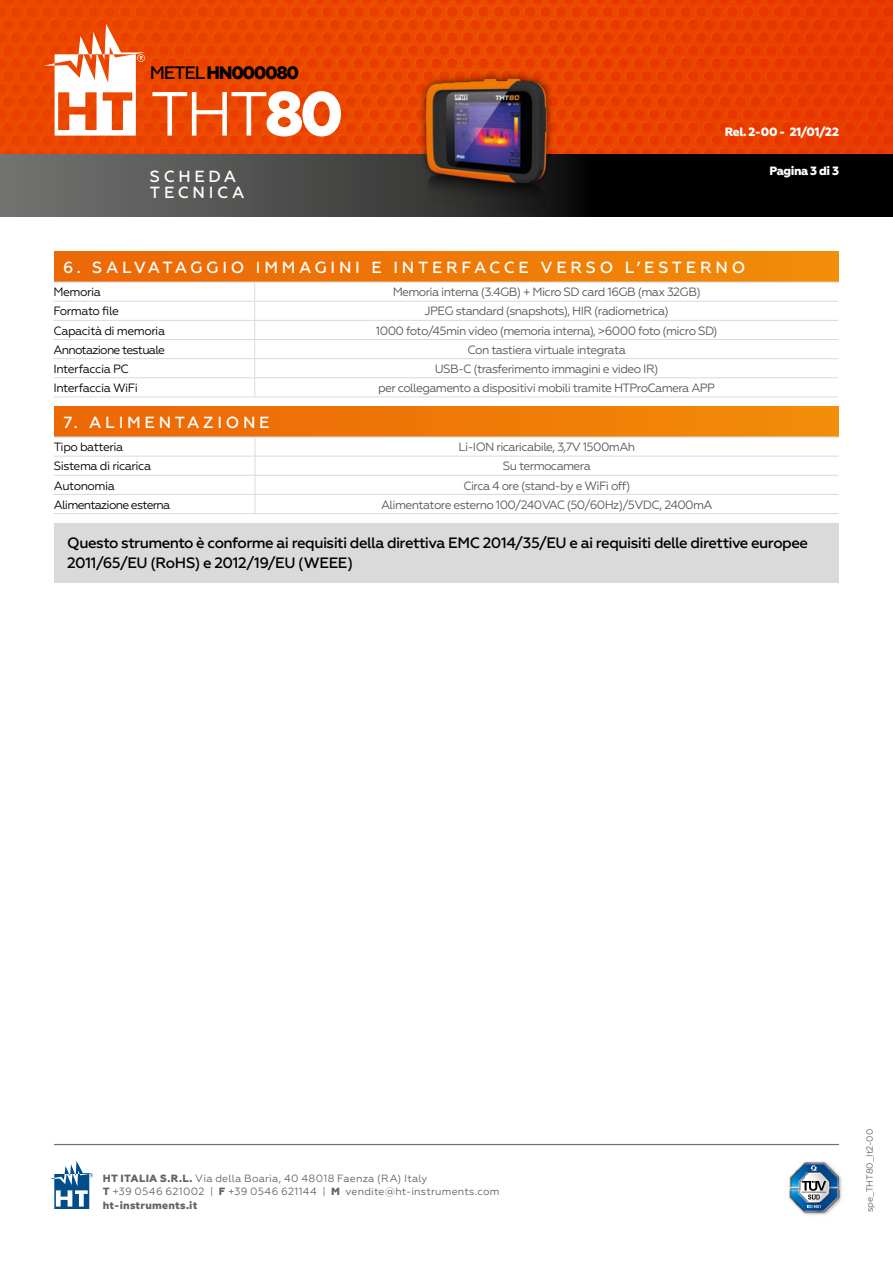
<style>
.page{position:relative;width:893px;height:1263px;background:#fff}
.page>*{position:absolute;margin:0;border:0;box-sizing:border-box;transform-origin:0 0}
.t1{font:62.25px "Geometria";color:#fff}
.t2{font:800 18px "Geometria";letter-spacing:-.08em;color:#000}
.t3{font:500 16.2px "Geometria";letter-spacing:.23em;color:#fff}
.t4{font:500 15px/19.5px "Geometria";letter-spacing:-.035em;color:#000}
.t5{font:12px "Geometria";letter-spacing:-.05em;color:#575756}
.t6{font:12px "Geometria";letter-spacing:-.04em;color:#000}
.t7{font:12px "Geometria";letter-spacing:-.06em;color:#000}
.t8{font:800 12px "Geometria";letter-spacing:-.035em;color:#fff}
.t9{font:10.5px "Geometria";letter-spacing:.02em;color:#646363}
.t10{font:800 10.5px "Geometria";letter-spacing:.015em;color:#646363}
.t11{font:9px "Geometria";letter-spacing:-.015em;color:#646363}
.s1{font-weight:500}
.s2{font-weight:800}
</style>
<div class="page">
<div style="left:54px;top:252px;width:784px;height:30px;background:linear-gradient(to right,#ec6607,#f28c08)"></div>
<div style="left:54px;top:407px;width:785px;height:30px;background:linear-gradient(to right,#ec6607,#f28c08)"></div>
<hr style="left:54px;top:301px;width:201px;height:1px;background:#dadada">
<hr style="left:54px;top:320px;width:201px;height:1px;background:#dadada">
<hr style="left:54px;top:339px;width:201px;height:1px;background:#dadada">
<hr style="left:54px;top:358px;width:201px;height:1px;background:#dadada">
<hr style="left:54px;top:377px;width:201px;height:1px;background:#dadada">
<hr style="left:54px;top:396px;width:201px;height:1px;background:#dadada">
<hr style="left:255px;top:301px;width:583px;height:1px;background:#dadada">
<hr style="left:255px;top:320px;width:583px;height:1px;background:#dadada">
<hr style="left:255px;top:339px;width:583px;height:1px;background:#dadada">
<hr style="left:255px;top:358px;width:583px;height:1px;background:#dadada">
<hr style="left:255px;top:377px;width:583px;height:1px;background:#dadada">
<hr style="left:255px;top:396px;width:583px;height:1px;background:#dadada">
<svg style="left:254px;top:283px;width:1px;height:113px"></svg>
<hr style="left:54px;top:282px;width:201px;height:1px;background:#dadada">
<hr style="left:255px;top:282px;width:583px;height:1px;background:#dadada">
<hr style="left:54px;top:456px;width:201px;height:1px;background:#dadada">
<hr style="left:54px;top:475px;width:201px;height:1px;background:#dadada">
<hr style="left:54px;top:494px;width:201px;height:1px;background:#dadada">
<hr style="left:54px;top:513px;width:201px;height:1px;background:#dadada">
<hr style="left:255px;top:456px;width:583px;height:1px;background:#dadada">
<hr style="left:255px;top:475px;width:583px;height:1px;background:#dadada">
<hr style="left:255px;top:494px;width:583px;height:1px;background:#dadada">
<hr style="left:255px;top:513px;width:583px;height:1px;background:#dadada">
<svg style="left:255px;top:438px;width:1px;height:75px"></svg>
<hr style="left:54px;top:437px;width:201px;height:1px;background:#dadada">
<hr style="left:255px;top:437px;width:583px;height:1px;background:#dadada">
<hr style="left:54px;top:1144px;width:785px;height:1px;background:#706f6f">
<svg style="left:0;top:153px;width:893px;height:64px;background:#343130"></svg>
<img style="left:0;top:0;width:893px;height:153px">
<svg style="left:44px;top:24px;width:101px;height:112px"></svg>
<img style="left:412px;top:51px;width:162px;height:166px">
<svg style="left:50px;top:1161px;width:43px;height:48px"></svg>
<img style="left:789px;top:1161px;width:53px;height:55px">
<svg style="left:801px;top:1180px;width:25px;height:19px"></svg>
<svg style="left:810px;top:1165px;width:7px;height:6px"></svg>
<svg style="left:807px;top:1205px;width:14px;height:3px"></svg>
<div style="left:54px;top:523px;width:785px;height:60px;background:#dadada"></div>
<p class="t2" style="left:150px;top:62px;width:151px"><span class="s1">METEL</span> HN000080</p>
<p class="t1" style="left:150px;top:78px;width:195px">THT<span class="s2">80</span></p>
<p class="t3" style="left:150px;top:167px;width:88px">SCHEDA</p>
<p class="t3" style="left:150px;top:183px;width:96px">TECNICA</p>
<p class="t8" style="left:725px;top:125px;width:116px">Rel. 2-00 - 21/01/22</p>
<p class="t8" style="left:769px;top:164px;width:71px">Pagina 3 di 3</p>
<p class="t3" style="left:63px;top:258px;width:684px">6. SALVATAGGIO IMMAGINI E INTERFACCE VERSO L’ESTERNO</p>
<p class="t6" style="left:54px;top:285px;width:49px">Memoria</p>
<p class="t5" style="left:393px;top:285px;width:309px">Memoria interna (3.4GB) + Micro SD card 16GB (max 32GB)</p>
<p class="t6" style="left:54px;top:304px;width:67px">Formato file</p>
<p class="t5" style="left:425px;top:304px;width:246px">JPEG standard (snapshots), HIR (radiometrica)</p>
<p class="t6" style="left:54px;top:323px;width:113px">Capacità di memoria</p>
<p class="t5" style="left:376px;top:323px;width:343px">1000 foto/45min video (memoria interna), &gt;6000 foto (micro SD)</p>
<p class="t7" style="left:54px;top:343px;width:113px">Annotazione testuale</p>
<p class="t5" style="left:467px;top:343px;width:160px">Con tastiera virtuale integrata</p>
<p class="t6" style="left:54px;top:362px;width:77px">Interfaccia PC</p>
<p class="t5" style="left:435px;top:362px;width:225px">USB-C (trasferimento immagini e video IR)</p>
<p class="t6" style="left:54px;top:381px;width:86px">Interfaccia WiFi</p>
<p class="t5" style="left:378px;top:381px;width:338px">per collegamento a dispositivi mobili tramite HTProCamera APP</p>
<p class="t3" style="left:63px;top:413px;width:208px">7. ALIMENTAZIONE</p>
<p class="t6" style="left:54px;top:440px;width:71px">Tipo batteria</p>
<p class="t5" style="left:459px;top:440px;width:178px">Li-ION ricaricabile, 3,7V 1500mAh</p>
<p class="t6" style="left:54px;top:459px;width:99px">Sistema di ricarica</p>
<p class="t5" style="left:503px;top:459px;width:89px">Su termocamera</p>
<p class="t6" style="left:54px;top:478px;width:63px">Autonomia</p>
<p class="t5" style="left:463px;top:478px;width:169px">Circa 4 ore (stand-by e WiFi off)</p>
<p class="t7" style="left:54px;top:497px;width:118px">Alimentazione esterna</p>
<p class="t5" style="left:381px;top:497px;width:333px">Alimentatore esterno 100/240VAC (50/60Hz)/5VDC, 2400mA</p>
<p class="t4" style="left:67px;top:533px;width:742px">Questo strumento è conforme ai requisiti della direttiva EMC 2014/35/EU e ai requisiti delle direttive europee<br>2011/65/EU (RoHS) e 2012/19/EU (WEEE)</p>
<p class="t9" style="left:103px;top:1172px;width:326px"><span class="s2">HT ITALIA S.R.L.</span> Via della Boaria, 40 48018 Faenza (RA) Italy</p>
<p class="t9" style="left:103px;top:1186px;width:398px"><span class="s2">T</span> +39 0546 621002 | <span class="s2">F</span> +39 0546 621144 | <span class="s2">M</span> vendite@ht-instruments.com</p>
<p class="t10" style="left:103px;top:1199px;width:96px">ht-instruments.it</p>
<p class="t11" style="left:864px;top:1212px;width:85px;rotate:-90deg">spe_THT80_It2-00</p>
</div>
